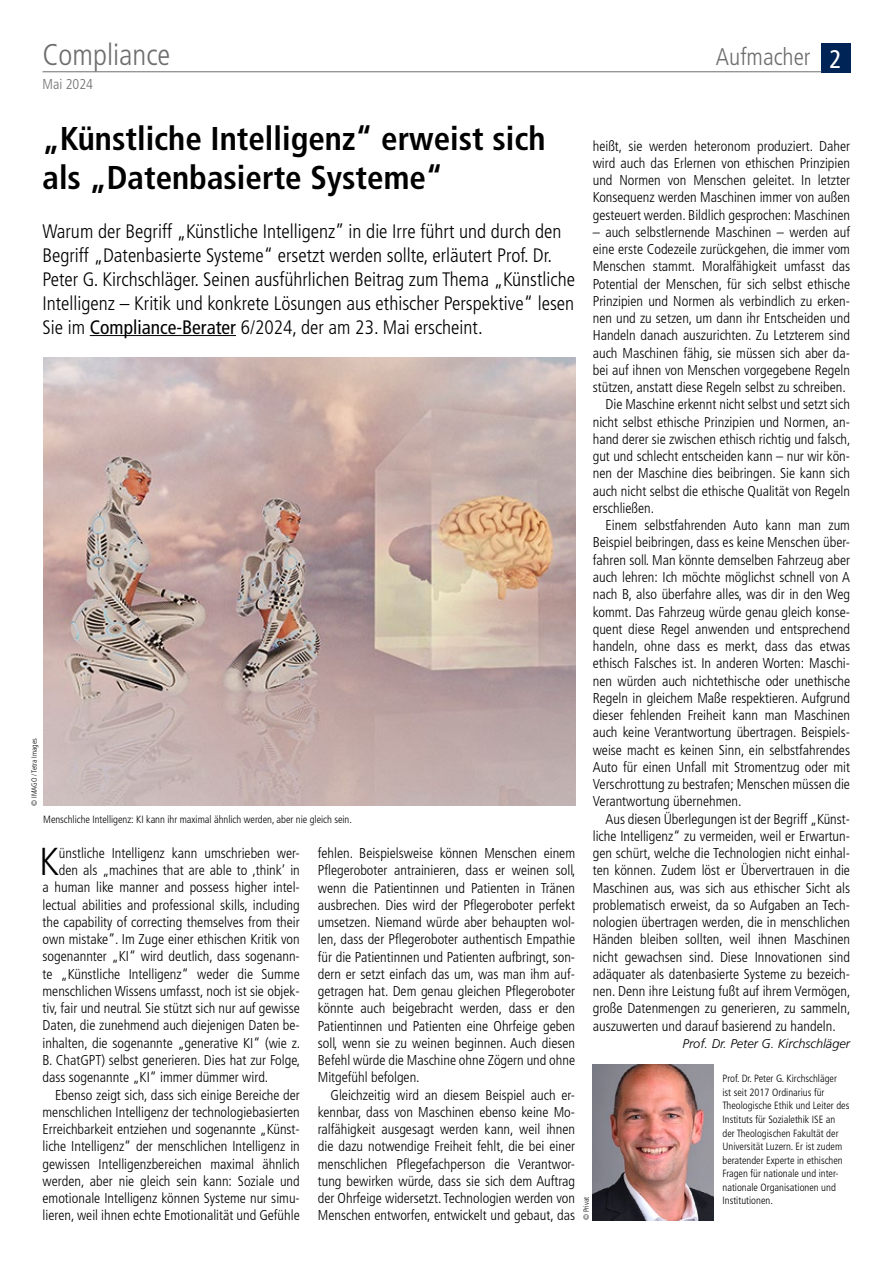
<style>
.page{position:relative;width:893px;height:1263px;background:#fff}
.page>*{position:absolute;margin:0;border:0;box-sizing:border-box;transform-origin:0 0}
.t1{font:300 condensed 39px "Frutiger LT Pro";color:#000}
.t2{font:700 condensed 33px/39px "Frutiger LT Pro";color:#000}
.t3{font:300 condensed 30px "Frutiger LT Pro";color:#6e6e6e}
.t4{font:300 condensed 24px "Frutiger LT Pro";color:#6e6e6e}
.t5{font:300 condensed 19.5px/24px "Frutiger LT Pro";color:#000}
.t6{font:300 condensed 14.25px/17.2px "Frutiger LT Pro";color:#000;text-align:justify}
.t7{font:300 condensed 14.25px "Frutiger LT Pro";color:#6e6e6e}
.t8{font:italic 300 12.75px "Frutiger LT Pro";color:#000}
.t9{font:300 condensed 10.5px/13.5px "Frutiger LT Pro";color:#000}
.t10{font:300 condensed 7.5px "Frutiger LT Pro";color:#000}
.s1{font-weight:400;font-size:25.5px;color:#fff}
.s2{font-weight:400}
</style>
<div class="page">
<div style="left:821px;top:43px;width:29px;height:30px;background:#002455"></div>
<hr style="left:43px;top:71px;width:778px;height:1px;background:#6e6e6e">
<hr style="left:90px;top:335px;width:146px;height:1px;background:#000">
<img style="left:593px;top:1064px;width:120px;height:156px">
<img style="left:43px;top:358px;width:533px;height:448px">
<h3 class="t3" style="left:43px;top:37px;width:129px">Compliance</h3>
<h3 class="t4" style="left:716px;top:43px;width:127px">Aufmacher <span class="s1">2</span></h3>
<p class="t7" style="left:43px;top:76px;width:52px">Mai 2024</p>
<h2 class="t2" style="left:43px;top:120px;width:505px">„Künstliche Intelligenz“ erweist sich als „Datenbasierte Systeme“</h2>
<p class="t6" style="left:593px;top:137px;width:259px">heißt, sie werden heteronom produziert. Daher wird auch das Erlernen von ethischen Prinzipien und Normen von Menschen geleitet. In letzter Konsequenz werden Maschinen immer von außen gesteuert werden. Bildlich gesprochen: Maschinen</p>
<p class="t6" style="left:593px;top:223px;width:259px">– auch selbstlernende Maschinen – werden auf</p>
<p class="t6" style="left:593px;top:241px;width:259px">eine erste Codezeile zurückgehen, die immer vom</p>
<p class="t6" style="left:593px;top:258px;width:259px">Menschen stammt. Moralfähigkeit umfasst das</p>
<p class="t6" style="left:593px;top:275px;width:259px">Potential der Menschen, für sich selbst ethische</p>
<p class="t6" style="left:593px;top:292px;width:259px">Prinzipien und Normen als verbindlich zu erken-</p>
<p class="t6" style="left:593px;top:310px;width:259px">nen und zu setzen, um dann ihr Entscheiden und</p>
<p class="t6" style="left:593px;top:327px;width:259px">Handeln danach auszurichten. Zu Letzterem sind</p>
<p class="t6" style="left:593px;top:344px;width:259px">auch Maschinen fähig, sie müssen sich aber da-</p>
<p class="t6" style="left:593px;top:361px;width:259px">bei auf ihnen von Menschen vorgegebene Regeln</p>
<p class="t6" style="left:593px;top:379px;width:255px">stützen, anstatt diese Regeln selbst zu schreiben.</p>
<p class="t6" style="left:605px;top:396px;width:246px">Die Maschine erkennt nicht selbst und setzt sich</p>
<p class="t6" style="left:593px;top:413px;width:259px">nicht selbst ethische Prinzipien und Normen, an-</p>
<p class="t6" style="left:593px;top:430px;width:259px">hand derer sie zwischen ethisch richtig und falsch,</p>
<p class="t6" style="left:593px;top:448px;width:259px">gut und schlecht entscheiden kann – nur wir kön-</p>
<p class="t6" style="left:593px;top:465px;width:259px">nen der Maschine dies beibringen. Sie kann sich</p>
<p class="t6" style="left:593px;top:482px;width:259px">auch nicht selbst die ethische Qualität von Regeln</p>
<p class="t6" style="left:593px;top:500px;width:63px">erschließen.</p>
<p class="t6" style="left:605px;top:517px;width:246px">Einem selbstfahrenden Auto kann man zum</p>
<p class="t6" style="left:593px;top:534px;width:259px">Beispiel beibringen, dass es keine Menschen über-</p>
<p class="t6" style="left:593px;top:551px;width:259px">fahren soll. Man könnte demselben Fahrzeug aber</p>
<p class="t6" style="left:593px;top:569px;width:259px">auch lehren: Ich möchte möglichst schnell von A</p>
<p class="t6" style="left:593px;top:586px;width:259px">nach B, also überfahre alles, was dir in den Weg</p>
<p class="t6" style="left:593px;top:603px;width:259px">kommt. Das Fahrzeug würde genau gleich konse-</p>
<p class="t6" style="left:593px;top:620px;width:259px">quent diese Regel anwenden und entsprechend</p>
<p class="t6" style="left:593px;top:638px;width:259px">handeln, ohne dass es merkt, dass das etwas</p>
<p class="t6" style="left:593px;top:655px;width:259px">ethisch Falsches ist. In anderen Worten: Maschi-</p>
<p class="t6" style="left:593px;top:672px;width:259px">nen würden auch nichtethische oder unethische</p>
<p class="t6" style="left:593px;top:689px;width:259px">Regeln in gleichem Maße respektieren. Aufgrund</p>
<p class="t6" style="left:593px;top:707px;width:259px">dieser fehlenden Freiheit kann man Maschinen</p>
<p class="t6" style="left:593px;top:724px;width:259px">auch keine Verantwortung übertragen. Beispiels-</p>
<p class="t6" style="left:593px;top:741px;width:259px">weise macht es keinen Sinn, ein selbstfahrendes</p>
<p class="t6" style="left:593px;top:758px;width:259px">Auto für einen Unfall mit Stromentzug oder mit</p>
<p class="t6" style="left:593px;top:776px;width:259px">Verschrottung zu bestrafen; Menschen müssen die</p>
<p class="t6" style="left:593px;top:793px;width:150px">Verantwortung übernehmen.</p>
<p class="t6" style="left:605px;top:810px;width:246px">Aus diesen Überlegungen ist der Begriff „Künst-</p>
<p class="t6" style="left:593px;top:827px;width:259px">liche Intelligenz“ zu vermeiden, weil er Erwartun-</p>
<p class="t6" style="left:593px;top:845px;width:259px">gen schürt, welche die Technologien nicht einhal-</p>
<p class="t6" style="left:593px;top:862px;width:259px">ten können. Zudem löst er Übervertrauen in die</p>
<p class="t6" style="left:593px;top:879px;width:259px">Maschinen aus, was sich aus ethischer Sicht als</p>
<p class="t6" style="left:593px;top:896px;width:259px">problematisch erweist, da so Aufgaben an Tech-</p>
<p class="t6" style="left:593px;top:914px;width:259px">nologien übertragen werden, die in menschlichen</p>
<p class="t6" style="left:593px;top:931px;width:259px">Händen bleiben sollten, weil ihnen Maschinen</p>
<p class="t6" style="left:593px;top:948px;width:259px">nicht gewachsen sind. Diese Innovationen sind</p>
<p class="t6" style="left:593px;top:965px;width:259px">adäquater als datenbasierte Systeme zu bezeich-</p>
<p class="t6" style="left:593px;top:983px;width:259px">nen. Denn ihre Leistung fußt auf ihrem Vermögen,</p>
<p class="t6" style="left:593px;top:1000px;width:259px">große Datenmengen zu generieren, zu sammeln,</p>
<p class="t6" style="left:593px;top:1017px;width:244px">auszuwerten und darauf basierend zu handeln.</p>
<p class="t8" style="left:683px;top:1036px;width:169px">Prof. Dr. Peter G. Kirchschläger</p>
<p class="t9" style="left:722px;top:1072px;width:128px">Prof. Dr. Peter G. Kirchschläger<br>ist seit 2017 Ordinarius für<br>Theologische Ethik und Leiter des<br>Instituts für Sozialethik ISE an der Theologischen Fakultät der<br>Universität Luzern. Er ist zudem beratender Experte in ethischen<br>Fragen für nationale und inter&shy;nationale Organisationen und<br>Institutionen.</p>
<p class="t5" style="left:42px;top:219px;width:534px">Warum der Begriff „Künstliche Intelligenz” in die Irre führt und durch den Begriff „Datenbasierte Systeme“ ersetzt werden sollte, erläutert Prof. Dr.<br>Peter G. Kirchschläger. Seinen ausführlichen Beitrag zum Thema „Künstliche Intelligenz – Kritik und konkrete Lösungen aus ethischer Perspektive“ lesen Sie im <span class="s2">Compliance-Berater</span> 6/2024, der am 23. Mai erscheint.</p>
<p class="t10" style="left:30px;top:806px;width:69px;rotate:-90deg">© IMAGO / Tetra Images</p>
<p class="t9" style="left:43px;top:812px;width:310px">Menschliche Intelligenz: KI kann ihr maximal ähnlich werden, aber nie gleich sein.</p>
<p class="t6" style="left:318px;top:845px;width:259px">fehlen. Beispielsweise können Menschen einem Pflegeroboter antrainieren, dass er weinen soll, wenn die Patientinnen und Patienten in Tränen ausbrechen. Dies wird der Pflegeroboter perfekt umsetzen. Niemand würde aber behaupten wol&shy;len, dass der Pflegeroboter authentisch Empathie für die Patientinnen und Patienten aufbringt, son&shy;dern er setzt einfach das um, was man ihm auf&shy;getragen hat. Dem genau gleichen Pflegeroboter könnte auch beigebracht werden, dass er den Patientinnen und Patienten eine Ohrfeige geben soll, wenn sie zu weinen beginnen. Auch diesen Befehl würde die Maschine ohne Zögern und ohne Mitgefühl befolgen.</p>
<p class="t6" style="left:318px;top:1086px;width:259px;text-indent:13px">Gleichzeitig wird an diesem Beispiel auch er&shy;kennbar, dass von Maschinen ebenso keine Mo&shy;ralfähigkeit ausgesagt werden kann, weil ihnen die dazu notwendige Freiheit fehlt, die bei einer menschlichen Pflegefachperson die Verantwor&shy;tung bewirken würde, dass sie sich dem Auftrag der Ohrfeige widersetzt. Technologien werden von Menschen entworfen, entwickelt und gebaut, das</p>
<h1 class="t1" style="left:39px;top:839px;width:21px">K</h1>
<p class="t6" style="left:59px;top:844px;width:242px">ünstliche Intelligenz kann umschrieben wer-</p>
<p class="t6" style="left:59px;top:862px;width:242px">den als „machines that are able to ,think’ in</p>
<p class="t6" style="left:43px;top:879px;width:259px">a human like manner and possess higher intel-</p>
<p class="t6" style="left:43px;top:896px;width:259px">lectual abilities and professional skills, including</p>
<p class="t6" style="left:43px;top:913px;width:259px">the capability of correcting themselves from their</p>
<p class="t6" style="left:43px;top:931px;width:259px">own mistake”. Im Zuge einer ethischen Kritik von</p>
<p class="t6" style="left:43px;top:948px;width:259px">sogenannter „KI“ wird deutlich, dass sogenann-</p>
<p class="t6" style="left:43px;top:965px;width:259px">te „Künstliche Intelligenz“ weder die Summe</p>
<p class="t6" style="left:43px;top:982px;width:259px">menschlichen Wissens umfasst, noch ist sie objek-</p>
<p class="t6" style="left:43px;top:1000px;width:259px">tiv, fair und neutral. Sie stützt sich nur auf gewisse</p>
<p class="t6" style="left:43px;top:1017px;width:259px">Daten, die zunehmend auch diejenigen Daten be-</p>
<p class="t6" style="left:43px;top:1034px;width:259px">inhalten, die sogenannte „generative KI“ (wie z.</p>
<p class="t6" style="left:43px;top:1051px;width:259px">B. ChatGPT) selbst generieren. Dies hat zur Folge,</p>
<p class="t6" style="left:43px;top:1069px;width:227px">dass sogenannte „KI“ immer dümmer wird.</p>
<p class="t6" style="left:55px;top:1086px;width:246px">Ebenso zeigt sich, dass sich einige Bereiche der</p>
<p class="t6" style="left:43px;top:1103px;width:259px">menschlichen Intelligenz der technologiebasierten</p>
<p class="t6" style="left:43px;top:1120px;width:259px">Erreichbarkeit entziehen und sogenannte „Künst-</p>
<p class="t6" style="left:43px;top:1138px;width:259px">liche Intelligenz“ der menschlichen Intelligenz in</p>
<p class="t6" style="left:43px;top:1155px;width:259px">gewissen Intelligenzbereichen maximal ähnlich</p>
<p class="t6" style="left:43px;top:1172px;width:259px">werden, aber nie gleich sein kann: Soziale und</p>
<p class="t6" style="left:43px;top:1190px;width:259px">emotionale Intelligenz können Systeme nur simu-</p>
<p class="t6" style="left:43px;top:1207px;width:259px">lieren, weil ihnen echte Emotionalität und Gefühle</p>
<p class="t10" style="left:582px;top:1220px;width:25px;rotate:-90deg">© Privat</p>
</div>
